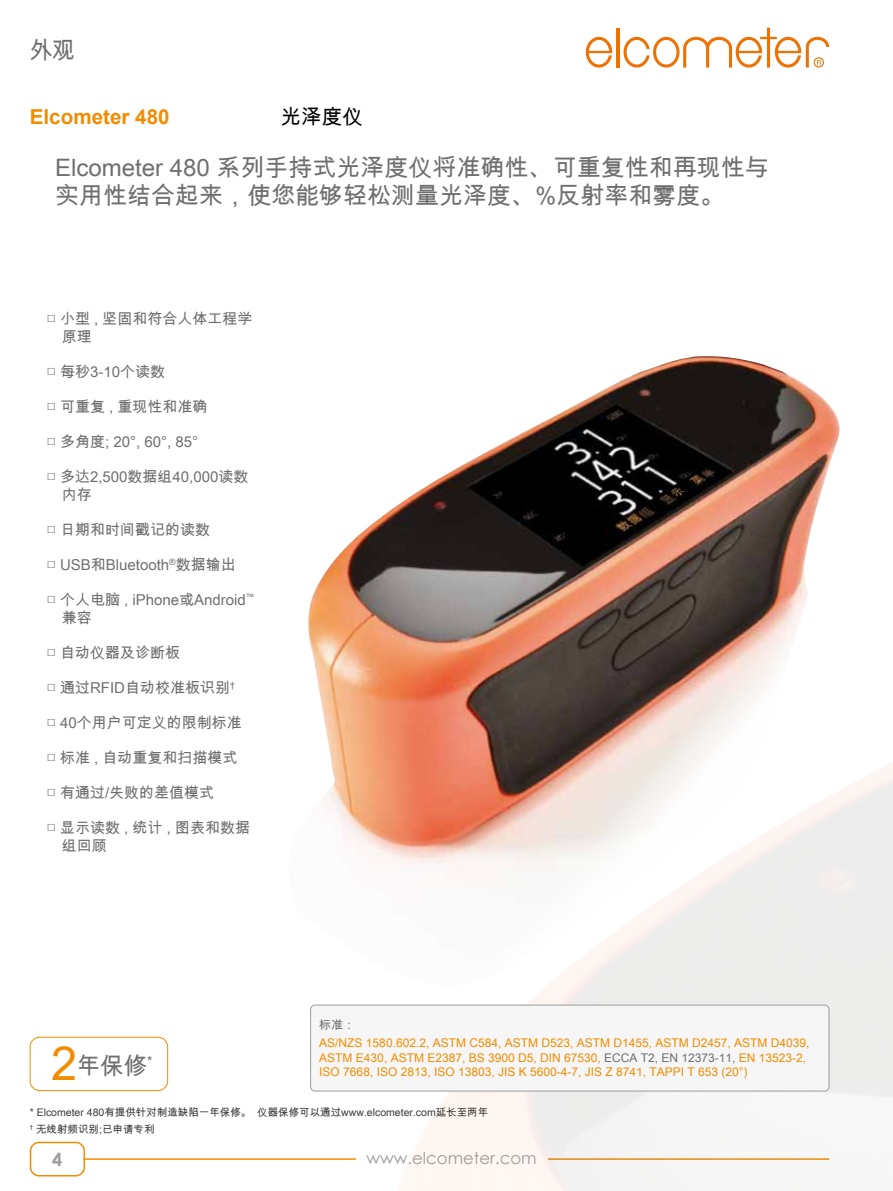
<style>
.page{position:relative;width:893px;height:1191px;background:#fff}
.page>*{position:absolute;margin:0;border:0;box-sizing:border-box;transform-origin:0 0}
.t1{font:24px/28.8px "Arial Unicode MS";color:#706f6f}
.t2{font:24px "Arial Unicode MS";color:#706f6f;scale:.95 1}
.t3{font:23.55px "Arial Unicode MS";color:#706f6f}
.t4{font:700 20.7px "Arial";color:#f28c00}
.t5{font:20.7px "Arial Unicode MS";color:#000}
.t6{font:700 18px "Century Gothic";color:#9d9d9c}
.t7{font:16.5px "Century Gothic";color:#9d9d9c}
.t8{font:15px/18px "Arial Unicode MS";color:#706f6f}
.t9{font:12px/14.4px "Arial Unicode MS";color:#f28c00}
.t10{font:12px "Arial Unicode MS";color:#706f6f}
.t11{font:10.5px "Arial Unicode MS";color:#3c3c3b}
.s1{font-family:"Century Gothic"}
.s2{font-family:"Arial"}
.s3{color:#706f6f}
.s4{font-family:"Arial";font-size:46.95px;color:#f28c00}
</style>
<div class="page">
<hr style="left:616px;top:28px;width:3px;height:40px;background:#ee7203">
<svg style="left:586px;top:37px;width:26px;height:31px"></svg>
<svg style="left:623px;top:28px;width:206px;height:40px"></svg>
<div style="left:30px;top:1141px;width:55px;height:35px;border:2px solid #f28c00;border-radius:9px"></div>
<hr style="left:83px;top:1158px;width:746px;height:1px;background:#f28c00">
<div style="left:356px;top:1139px;width:192px;height:32px;background:#fff"></div>
<img style="left:397px;top:762px;width:496px;height:429px">
<div style="left:311px;top:1005px;width:518px;height:86px;background:#f6f6f6;border-radius:4px"></div>
<div style="left:310px;top:1005px;width:519px;height:86px;border:1px solid #9d9d9c;border-radius:4px"></div>
<img style="left:308px;top:356px;width:532px;height:630px">
<div style="left:30px;top:1036px;width:138px;height:55px;border:1px solid #f28c00;border-radius:10px"></div>
<h1 class="t2" style="left:30px;top:33px;width:49px">外观</h1>
<h3 class="t4" style="left:30px;top:103px;width:141px">Elcometer 480</h3>
<h3 class="t5" style="left:281px;top:102px;width:84px">光泽度仪</h3>
<h1 class="t1" style="left:55px;top:152px;width:715px">Elcometer 480 系列手持式光泽度仪将准确性、可重复性和再现性与实用性结合起来，使您能够轻松测量光泽度、%反射率和雾度。</h1>
<p class="t8" style="left:62px;top:309px;width:192px;text-indent:-15px"><span class="s1">□</span> 小型 , 坚固和符合人体工程学原理</p>
<p class="t8" style="left:47px;top:362px;width:120px"><span class="s1">□</span> 每秒3-10个读数</p>
<p class="t8" style="left:47px;top:397px;width:162px"><span class="s1">□</span> 可重复 , 重现性和准确</p>
<p class="t8" style="left:47px;top:432px;width:153px"><span class="s1">□</span> 多角度; 20<span class="s2">°</span>, 60<span class="s2">°</span>, 85°</p>
<p class="t8" style="left:62px;top:467px;width:188px;text-indent:-15px"><span class="s1">□</span> 多达2,500数据组40,000读数内存</p>
<p class="t8" style="left:47px;top:520px;width:165px"><span class="s1">□</span> 日期和时间戳记的读数</p>
<p class="t8" style="left:47px;top:555px;width:190px"><span class="s1">□</span> USB和Bluetooth<sup>®</sup>数据输出</p>
<p class="t8" style="left:62px;top:590px;width:194px;text-indent:-15px"><span class="s1">□</span> 个人电脑 , iPhone或Android<sup>™</sup>兼容</p>
<p class="t8" style="left:47px;top:643px;width:135px"><span class="s1">□</span> 自动仪器及诊断板</p>
<p class="t8" style="left:47px;top:678px;width:190px"><span class="s1">□</span> 通过RFID自动校准板识别<sup>†</sup></p>
<p class="t8" style="left:47px;top:713px;width:196px"><span class="s1">□</span> 40个用户可定义的限制标准</p>
<p class="t8" style="left:47px;top:748px;width:192px"><span class="s1">□</span> 标准 , 自动重复和扫描模式</p>
<p class="t8" style="left:47px;top:783px;width:169px"><span class="s1">□</span> 有通过/失败的差值模式</p>
<p class="t8" style="left:62px;top:818px;width:190px;text-indent:-15px"><span class="s1">□</span> 显示读数 , 统计 , 图表和数据组回顾</p>
<p class="t10" style="left:319px;top:1015px;width:37px">标准：</p>
<p class="t9" style="left:319px;top:1035px;width:492px">AS/NZS 1580.602.2, ASTM C584, ASTM D523, ASTM D1455, ASTM D2457, ASTM D4039,<br>ASTM E430, ASTM E2387, BS 3900 D5, DIN 67530, <span class="s3">ECCA T2, EN 12373-11,</span> EN 13523-2,<br>ISO 7668, ISO 2813, ISO 13803, JIS K 5600-4-7, JIS Z 8741, TAPPI T 653 (20°)</p>
<h2 class="t3" style="left:51px;top:1048px;width:103px"><span class="s4">2</span>年保修<sup>*</sup></h2>
<p class="t11" style="left:30px;top:1104px;width:460px">* Elcometer 480有提供针对制造缺陷一年保修。 仪器保修可以通过www.elcometer.com延长至两年</p>
<p class="t11" style="left:30px;top:1121px;width:126px"><sup>†</sup> 无线射频识别;已申请专利</p>
<p class="t6" style="left:52px;top:1145px;width:12px">4</p>
<p class="t7" style="left:366px;top:1146px;width:172px">www.elcometer.com</p>
</div>
